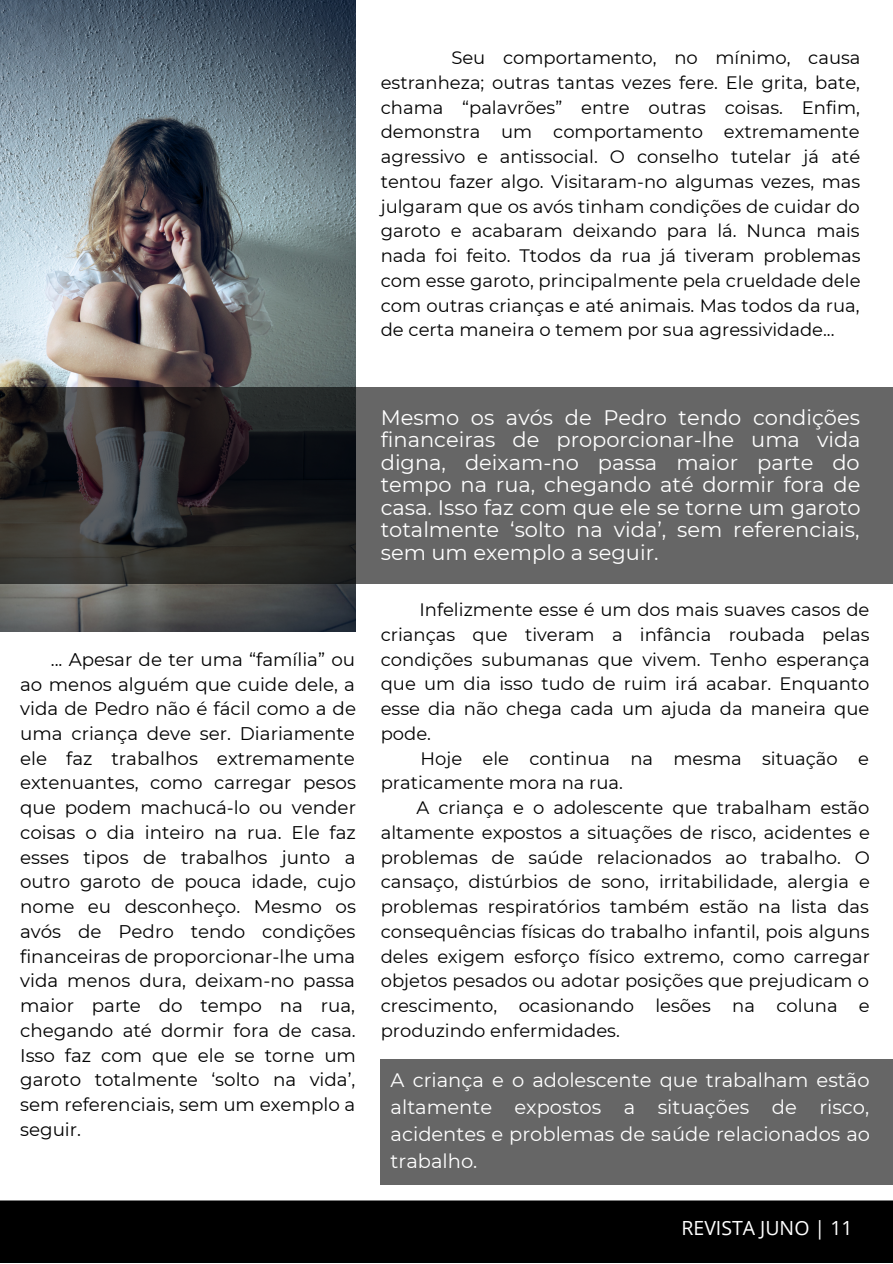
<style>
.page{position:relative;width:893px;height:1264px;background:#fff}
.page>*{position:absolute;margin:0;border:0;box-sizing:border-box;transform-origin:0 0}
.t1{font:21px/22.5px "Montserrat";color:#fff;text-align:justify}
.t2{font:19.5px/27px "Montserrat";color:#fff;text-align:justify}
.t3{font:19.5px "Open Sans";color:#fff}
.t4{font:18.3px/24.8px "Montserrat";color:#000;text-align:justify}
.t5{font:18px/24.8px "Montserrat";color:#000;text-align:justify}
</style>
<div class="page">
<img style="left:0;top:0;width:356px;height:631px">
<svg style="left:0;top:387px;width:892px;height:197px;background:#4d4d4d"></svg>
<div style="left:0;top:1200px;width:892px;height:62px;background:#000"></div>
<div style="left:381px;top:1059px;width:511px;height:126px;background:#666"></div>
<p class="t5" style="left:381px;top:45px;width:481px;text-indent:71px">Seu comportamento, no mínimo, causa estranheza; outras tantas vezes fere. Ele grita, bate, chama “palavrões” entre outras coisas. Enfim, demonstra um comportamento extremamente agressivo e antissocial. O conselho tutelar já até tentou fazer algo. Visitaram-no algumas vezes, mas julgaram que os avós tinham condições de cuidar do garoto e acabaram deixando para lá. Nunca mais nada foi feito. Ttodos da rua já tiveram problemas com esse garoto, principalmente pela crueldade dele com outras crianças e até animais. Mas todos da rua, de certa maneira o temem por sua agressividade...</p>
<p class="t4" style="left:20px;top:647px;width:337px;text-indent:31px">... Apesar de ter uma “família” ou ao menos alguém que cuide dele, a vida de Pedro não é fácil como a de uma criança deve ser. Diariamente ele faz trabalhos extremamente extenuantes, como carregar pesos que podem machucá-lo ou vender coisas o dia inteiro na rua. Ele faz esses tipos de trabalhos junto a outro garoto de pouca idade, cujo nome eu desconheço. Mesmo os avós de Pedro tendo condições financeiras de proporcionar-lhe uma vida menos dura, deixam-no passa maior parte do tempo na rua, chegando até dormir fora de casa.<br>Isso faz com que ele se torne um garoto totalmente ‘solto na vida’, sem referenciais, sem um exemplo a seguir.</p>
<p class="t1" style="left:381px;top:406px;width:481px">Mesmo os avós de Pedro tendo condições financeiras de proporcionar-lhe uma vida digna, deixam-no passa maior parte do tempo na rua, chegando até dormir fora de casa. Isso faz com que ele se torne um garoto totalmente ‘solto na vida’, sem referenciais, sem um exemplo a seguir.</p>
<p class="t5" style="left:381px;top:597px;width:490px;text-indent:39px">Infelizmente esse é um dos mais suaves casos de crianças que tiveram a infância roubada pelas condições subumanas que vivem. Tenho esperança que um dia isso tudo de ruim irá acabar. Enquanto esse dia não chega cada um ajuda da maneira que pode.</p>
<p class="t5" style="left:381px;top:745px;width:489px;text-indent:40px">Hoje ele continua na mesma situação e praticamente mora na rua.</p>
<p class="t5" style="left:381px;top:795px;width:490px;text-indent:36px">A criança e o adolescente que trabalham estão altamente expostos a situações de risco, acidentes e problemas de saúde relacionados ao trabalho. O cansaço, distúrbios de sono, irritabilidade, alergia e problemas respiratórios também estão na lista das consequências físicas do trabalho infantil, pois alguns deles exigem esforço físico extremo, como carregar objetos pesados ou adotar posições que prejudicam o crescimento, ocasionando lesões na coluna e produzindo enfermidades.</p>
<p class="t2" style="left:390px;top:1066px;width:481px">A criança e o adolescente que trabalham estão altamente expostos a situações de risco, acidentes e problemas de saúde relacionados ao trabalho.</p>
<p class="t3" style="left:681px;top:1214px;width:173px">REVISTA JUNO | 11</p>
</div>
